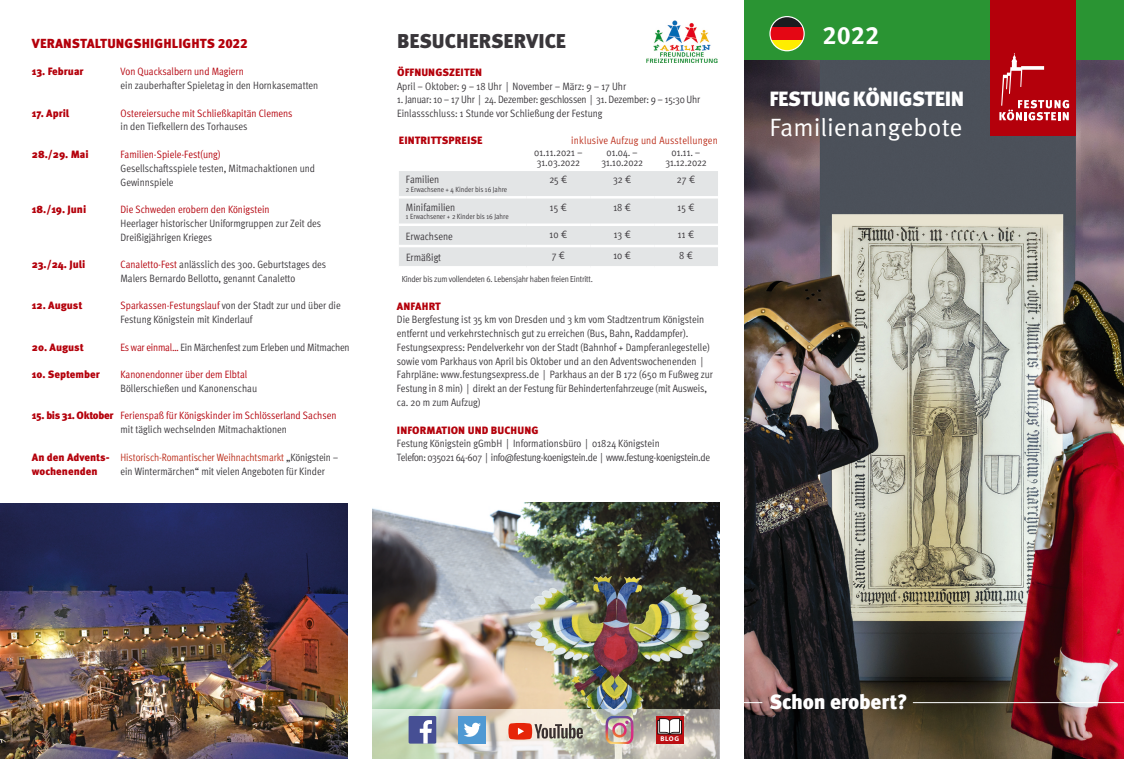
<style>
.page{position:relative;width:1124px;height:759px;background:#fff}
.page>*{position:absolute;margin:0;border:0;box-sizing:border-box;transform-origin:0 0}
.t1{font:25px "Meta Pro Norm";color:#fff}
.t2{font:700 25px "Meta Pro";color:#fff}
.t3{font:900 20.62px "Meta Pro";letter-spacing:-.02em;color:#fff}
.t4{font:900 20px "Meta Pro";color:#39363a}
.t5{font:900 13.12px "Meta Pro";letter-spacing:.01em;color:#b4000b}
.t6{font:10.62px/13.8px "Meta Pro Cond Norm Regular";color:#39363a}
.t7{font:10.62px/13.8px "Meta Pro Cond Norm Regular";color:#b4000b}
.t8{font:10.62px/13.8px "Meta Pro Cond Norm Regular";letter-spacing:-.02em;color:#39363a}
.t9{font:900 10.62px "Meta Pro";color:#b4000b}
.t10{font:10.62px/13.8px "Meta Pro Cond Norm Regular";letter-spacing:-.03em;color:#39363a}
.t11{font:10.62px "Meta Pro Cond Norm Regular";letter-spacing:-.01em;color:#bc2e1b}
.t12{font:10.62px "Meta Pro Cond Norm Regular";letter-spacing:.02em;color:#bc2e1b}
.t13{font:8.75px "Meta Pro Cond Norm Regular";letter-spacing:-.02em;color:#39363a}
.t14{font:7.5px "Meta Pro Cond Norm Regular";color:#39363a}
.t15{font:700 6.88px "Myriad Pro";color:#fff}
.s1{color:#b4000b}
.s2{font-family:"Meta Pro";font-weight:900}
.s3{color:#39363a}
.s4{font-family:"Meta Pro";font-weight:900;color:#b4000b}
</style>
<div class="page">
<img style="left:0;top:503px;width:347px;height:255px">
<div style="left:744px;top:0;width:379px;height:60px;background:#2a9433"></div>
<img style="left:744px;top:60px;width:379px;height:698px">
<div style="left:989px;top:0;width:86px;height:136px;background:#b4000b"></div>
<svg style="left:999px;top:53px;width:69px;height:67px"></svg>
<svg style="left:769px;top:16px;width:35px;height:35px"></svg>
<svg style="left:770px;top:17px;width:33px;height:10px"></svg>
<div style="left:770px;top:27px;width:33px;height:13px;background:#e40714"></div>
<svg style="left:770px;top:40px;width:33px;height:10px"></svg>
<hr style="left:912px;top:702px;width:211px;height:1px;background:#fff">
<svg style="left:744px;top:702px;width:18px;height:1px"></svg>
<img style="left:372px;top:502px;width:347px;height:256px">
<div style="left:399px;top:171px;width:319px;height:95px;background:#e3e5e6"></div>
<hr style="left:399px;top:196px;width:127px;height:2px;background:#fff">
<hr style="left:526px;top:196px;width:64px;height:2px;background:#fff">
<hr style="left:590px;top:196px;width:64px;height:2px;background:#fff">
<hr style="left:654px;top:196px;width:64px;height:2px;background:#fff">
<hr style="left:399px;top:223px;width:127px;height:3px;background:#fff">
<hr style="left:526px;top:223px;width:64px;height:3px;background:#fff">
<hr style="left:590px;top:223px;width:64px;height:3px;background:#fff">
<hr style="left:654px;top:223px;width:64px;height:3px;background:#fff">
<hr style="left:399px;top:245px;width:127px;height:2px;background:#fff">
<hr style="left:526px;top:245px;width:64px;height:2px;background:#fff">
<hr style="left:590px;top:245px;width:64px;height:2px;background:#fff">
<hr style="left:654px;top:245px;width:64px;height:2px;background:#fff">
<svg style="left:508px;top:722px;width:74px;height:17px"></svg>
<div style="left:458px;top:716px;width:28px;height:26px;background:#4f99d3"></div>
<svg style="left:464px;top:722px;width:17px;height:14px"></svg>
<div style="left:408px;top:716px;width:28px;height:26px;background:#464f94;border-radius:2px"></div>
<svg style="left:419px;top:720px;width:13px;height:22px"></svg>
<svg style="left:655px;top:716px;width:28px;height:26px"></svg>
<svg style="left:657px;top:717px;width:24px;height:17px"></svg>
<img style="left:599px;top:716px;width:40px;height:26px">
<img style="left:646px;top:21px;width:71px;height:41px">
<p class="t5" style="left:32px;top:35px;width:217px">VERANSTALTUNGSHIGHLIGHTS 2022</p>
<p class="t9" style="left:32px;top:65px;width:53px">13. Februar</p>
<p class="t7" style="left:120px;top:64px;width:125px">Von Quacksalbern und Magiern</p>
<p class="t6" style="left:120px;top:78px;width:199px">ein zauberhafter Spieletag in den Hornkasematten</p>
<p class="t9" style="left:32px;top:106px;width:39px">17. April</p>
<p class="t7" style="left:120px;top:105px;width:173px">Ostereiersuche mit Schließkapitän Clemens</p>
<p class="t6" style="left:120px;top:119px;width:128px">in den Tiefkellern des Torhauses</p>
<p class="t9" style="left:32px;top:147px;width:58px">28./29. Mai</p>
<p class="t7" style="left:120px;top:147px;width:101px">Familien-Spiele-Fest(ung)</p>
<p class="t6" style="left:120px;top:160px;width:196px">Gesellschaftsspiele testen, Mitmachaktionen und<br>Gewinnspiele</p>
<p class="t9" style="left:32px;top:202px;width:56px">18./19. Juni</p>
<p class="t7" style="left:120px;top:202px;width:150px">Die Schweden erobern den Königstein</p>
<p class="t6" style="left:120px;top:215px;width:202px">Heerlager historischer Uniformgruppen zur Zeit des<br>Dreißigjährigen Krieges</p>
<p class="t9" style="left:32px;top:257px;width:55px">23./24. Juli</p>
<p class="t6" style="left:120px;top:257px;width:207px"><span class="s1">Canaletto-Fest</span> anlässlich des 300. Geburtstages des<br>Malers Bernardo Bellotto, genannt Canaletto</p>
<p class="t9" style="left:32px;top:299px;width:52px">12. August</p>
<p class="t6" style="left:120px;top:298px;width:222px"><span class="s1">Sparkassen-Festungslauf</span> von der Stadt zur und über die<br>Festung Königstein mit Kinderlauf</p>
<p class="t9" style="left:32px;top:340px;width:53px">20. August</p>
<p class="t8" style="left:120px;top:339px;width:230px"><span class="s1">Es war einmal…</span> Ein Märchenfest zum Erleben und Mitmachen</p>
<p class="t9" style="left:32px;top:367px;width:70px">10. September</p>
<p class="t7" style="left:120px;top:367px;width:128px">Kanonendonner über dem Elbtal</p>
<p class="t6" style="left:120px;top:380px;width:138px">Böllerschießen und Kanonenschau</p>
<p class="t7" style="left:120px;top:408px;width:217px;text-indent:-89px"><span class="s2">15. bis 31. Oktober</span> Ferienspaß für Königskinder im Schlösserland Sachsen <span class="s3">mit täglich wechselnden Mitmachaktionen</span></p>
<p class="t11" style="left:32px;top:449px;width:308px"><span class="s4">An den Advents-</span> Historisch-Romantischer Weihnachtsmarkt <span class="s3">„Königstein –</span></p>
<p class="t9" style="left:32px;top:464px;width:67px">wochenenden</p>
<p class="t6" style="left:120px;top:463px;width:206px">ein Wintermärchen“ mit vielen Angeboten für Kinder</p>
<h3 class="t4" style="left:397px;top:29px;width:170px">BESUCHERSERVICE</h3>
<p class="t9" style="left:397px;top:65px;width:86px">ÖFFNUNGSZEITEN</p>
<p class="t6" style="left:397px;top:78px;width:231px">April – Oktober: 9 – 18 Uhr | November – März: 9 – 17 Uhr</p>
<p class="t8" style="left:397px;top:92px;width:304px">1. Januar: 10 – 17 Uhr | 24. Dezember: geschlossen | 31. Dezember: 9 – 15:30 Uhr<br>Einlassschluss: 1 Stunde vor Schließung der Festung</p>
<p class="t9" style="left:399px;top:133px;width:85px">EINTRITTSPREISE</p>
<p class="t12" style="left:571px;top:132px;width:148px">inklusive Aufzug und Ausstellungen</p>
<p class="t6" style="left:534px;top:147px;width:50px;line-height:10px">01.11.2021 –<br>31.03.2022</p>
<p class="t6" style="left:601px;top:147px;width:43px;line-height:10px;text-align:center">01.04. –<br>31.10.2022</p>
<p class="t6" style="left:665px;top:147px;width:43px;line-height:10px;text-align:center">01.11. –<br>31.12.2022</p>
<p class="t6" style="left:406px;top:172px;width:35px">Familien</p>
<p class="t14" style="left:406px;top:184px;width:103px">2 Erwachsene + 4 Kinder bis 16 Jahre</p>
<p class="t6" style="left:549px;top:172px;width:20px">25 €</p>
<p class="t6" style="left:613px;top:172px;width:20px">32 €</p>
<p class="t6" style="left:676px;top:172px;width:20px">27 €</p>
<p class="t6" style="left:406px;top:199px;width:51px">Minifamilien</p>
<p class="t14" style="left:406px;top:211px;width:104px">1 Erwachsener + 2 Kinder bis 16 Jahre</p>
<p class="t6" style="left:550px;top:199px;width:19px">15 €</p>
<p class="t6" style="left:613px;top:199px;width:19px">18 €</p>
<p class="t6" style="left:677px;top:199px;width:19px">15 €</p>
<p class="t6" style="left:406px;top:229px;width:48px">Erwachsene</p>
<p class="t6" style="left:549px;top:227px;width:19px">10 €</p>
<p class="t6" style="left:613px;top:227px;width:19px">13 €</p>
<p class="t6" style="left:677px;top:227px;width:18px">11 €</p>
<p class="t6" style="left:406px;top:249px;width:37px">Ermäßigt</p>
<p class="t6" style="left:551px;top:248px;width:15px">7 €</p>
<p class="t6" style="left:613px;top:248px;width:19px">10 €</p>
<p class="t6" style="left:679px;top:248px;width:15px">8 €</p>
<p class="t13" style="left:401px;top:272px;width:193px">Kinder bis zum vollendeten 6. Lebensjahr haben freien Eintritt.</p>
<p class="t9" style="left:397px;top:299px;width:45px">ANFAHRT</p>
<p class="t6" style="left:397px;top:312px;width:317px">Die Bergfestung ist 35 km von Dresden und 3 km vom Stadtzentrum Königstein entfernt und verkehrstechnisch gut zu erreichen (Bus, Bahn, Raddampfer).<br>Festungsexpress: Pendelverkehr von der Stadt (Bahnhof + Dampferanlegestelle) sowie vom Parkhaus von April bis Oktober und an den Adventswochenenden | Fahrpläne: www.festungsexpress.de | Parkhaus an der B 172 (650 m Fußweg zur Festung in 8 min) | direkt an der Festung für Behindertenfahrzeuge (mit Ausweis, ca. 20 m zum Aufzug)</p>
<p class="t9" style="left:397px;top:423px;width:143px">INFORMATION UND BUCHUNG</p>
<p class="t10" style="left:397px;top:436px;width:314px">Festung Königstein gGmbH | Informationsbüro | 01824 Königstein<br>Telefon: 035021 64-607 | info@festung-koenigstein.de | www.festung-koenigstein.de</p>
<h1 class="t2" style="left:822px;top:16px;width:58px">2022</h1>
<h2 class="t3" style="left:769px;top:85px;width:196px">FESTUNG KÖNIGSTEIN</h2>
<h1 class="t1" style="left:769px;top:108px;width:195px">Familienangebote</h1>
<p class="t15" style="left:660px;top:734px;width:20px">BLOG</p>
<h2 class="t3" style="left:769px;top:688px;width:140px">Schon erobert?</h2>
</div>
